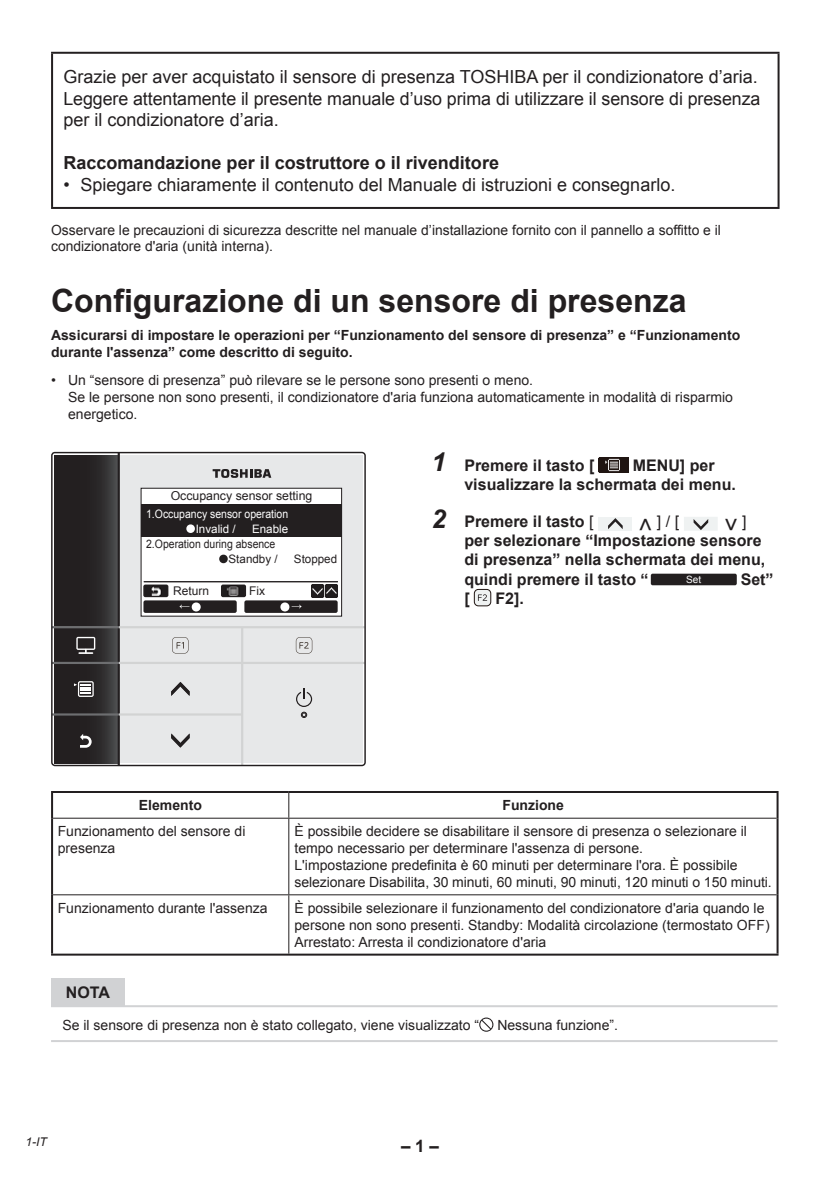
<style>
.page{position:relative;width:840px;height:1191px;background:#fff}
.page>*{position:absolute;margin:0;border:0;box-sizing:border-box;transform-origin:0 0}
.t1{font:700 32px "Arial";color:#231f20}
.t2{font:24px "Arial";color:#231f20}
.t3{font:18px/21.6px "Arial";color:#231f20}
.t4{font:700 18px "Arial";color:#231f20}
.t5{font:700 17px "Arial";color:#231f20}
.t6{font:700 16px/19.2px "Arial";color:#231f20}
.t7{font:16px "Arial";color:#231f20}
.t8{font:14px/16.8px "Arial";color:#231f20}
.t9{font:700 14px/16.8px "Arial";color:#231f20}
.t10{font:12.4px "Arial";color:#231f20}
.t11{font:12px "Arial";color:#231f20}
.t12{font:italic 12px "Arial";color:#231f20}
.t13{font:11.6px "Arial";color:#fff;scale:.9 1}
.t14{font:11.6px "Arial";color:#231f20;scale:.9 1}
.t15{font:11.6px "Arial";color:#231f20}
.t16{font:11.6px "Arial";color:#fff}
.t17{font:10px "Arial";color:#fff}
.s1{font-style:italic;font-size:26px}
.s2{font-weight:400}
.s3{font-size:24px}
</style>
<div class="page">
<hr style="left:51px;top:52px;width:728px;height:2px;background:#231f20">
<hr style="left:51px;top:54px;width:2px;height:153px;background:#231f20">
<hr style="left:777px;top:54px;width:2px;height:153px;background:#231f20">
<hr style="left:51px;top:207px;width:728px;height:2px;background:#231f20">
<svg style="left:54px;top:455px;width:64px;height:171px;background:#2a2728"></svg>
<svg style="left:54px;top:628px;width:64px;height:34px;background:#2d2b2c"></svg>
<svg style="left:54px;top:664px;width:64px;height:49px;background:#2b2829"></svg>
<svg style="left:54px;top:715px;width:64px;height:48px;background:#2c292a"></svg>
<div style="left:119px;top:455px;width:243px;height:308px;background:#e7e8e9"></div>
<hr style="left:118px;top:453px;width:2px;height:312px;background:#231f20">
<hr style="left:52px;top:713px;width:67px;height:2px;background:#6d6e70">
<hr style="left:52px;top:662px;width:67px;height:2px;background:#6d6e70">
<hr style="left:52px;top:626px;width:67px;height:2px;background:#6d6e70">
<hr style="left:119px;top:713px;width:123px;height:2px;background:#d2d3d3">
<hr style="left:119px;top:662px;width:245px;height:2px;background:#d2d3d3">
<hr style="left:119px;top:626px;width:245px;height:2px;background:#d2d3d3">
<hr style="left:241px;top:627px;width:2px;height:138px;background:#d2d3d3">
<div style="left:51px;top:452px;width:314px;height:314px;border:1px solid #231f20;border-radius:3px"></div>
<svg style="left:171px;top:733px;width:18px;height:14px"></svg>
<svg style="left:171px;top:682px;width:18px;height:14px"></svg>
<svg style="left:296px;top:688px;width:16px;height:30px"></svg>
<svg style="left:172px;top:637px;width:16px;height:16px"></svg>
<svg style="left:296px;top:637px;width:16px;height:16px"></svg>
<svg style="left:80px;top:733px;width:12px;height:14px"></svg>
<svg style="left:74px;top:681px;width:20px;height:16px"></svg>
<svg style="left:76px;top:637px;width:19px;height:17px"></svg>
<svg style="left:212px;top:469px;width:59px;height:9px"></svg>
<div style="left:141px;top:488px;width:200px;height:128px;background:#fff"></div>
<div style="left:141px;top:488px;width:201px;height:128px;border:1px solid #211d1e"></div>
<div style="left:141px;top:504px;width:200px;height:33px;background:#231f20"></div>
<hr style="left:144px;top:581px;width:194px;height:1px;background:#211d1e">
<div style="left:143px;top:600px;width:93px;height:13px;background:#231f20;border-radius:2px"></div>
<svg style="left:179px;top:602px;width:21px;height:9px"></svg>
<div style="left:244px;top:600px;width:93px;height:13px;background:#231f20;border-radius:2px"></div>
<svg style="left:280px;top:602px;width:21px;height:9px"></svg>
<svg style="left:186px;top:524px;width:9px;height:9px"></svg>
<svg style="left:219px;top:554px;width:8px;height:9px"></svg>
<img style="left:311px;top:584px;width:26px;height:13px">
<div style="left:143px;top:584px;width:25px;height:13px;background:#231f20;border-radius:2px"></div>
<img style="left:150px;top:586px;width:12px;height:10px">
<svg style="left:221px;top:584px;width:25px;height:13px"></svg>
<img style="left:223px;top:586px;width:21px;height:10px">
<img style="left:598px;top:458px;width:30px;height:14px">
<div style="left:598px;top:516px;width:33px;height:14px;background:#eff2f2"></div>
<svg style="left:608px;top:518px;width:14px;height:11px"></svg>
<div style="left:683px;top:517px;width:34px;height:14px;background:#eff2f2"></div>
<svg style="left:693px;top:519px;width:14px;height:11px"></svg>
<div style="left:650px;top:573px;width:86px;height:12px;background:#231f20;border-radius:2px"></div>
<div style="left:474px;top:589px;width:16px;height:17px;background:#eff2f2;border-radius:4px"></div>
<div style="left:473px;top:589px;width:18px;height:17px;border:1px solid #201512;border-radius:4px"></div>
<svg style="left:477px;top:594px;width:10px;height:7px"></svg>
<hr style="left:53px;top:817px;width:723px;height:1px;background:#231f20">
<hr style="left:53px;top:894px;width:723px;height:1px;background:#231f20">
<svg style="left:288px;top:793px;width:1px;height:24px"></svg>
<hr style="left:288px;top:818px;width:1px;height:76px;background:#231f20">
<hr style="left:288px;top:895px;width:1px;height:58px;background:#231f20">
<hr style="left:51px;top:791px;width:237px;height:2px;background:#231f20">
<hr style="left:51px;top:793px;width:2px;height:25px;background:#231f20">
<hr style="left:288px;top:791px;width:490px;height:2px;background:#231f20">
<hr style="left:776px;top:793px;width:2px;height:25px;background:#231f20">
<hr style="left:51px;top:818px;width:2px;height:76px;background:#231f20">
<hr style="left:776px;top:818px;width:2px;height:76px;background:#231f20">
<hr style="left:51px;top:894px;width:2px;height:59px;background:#231f20">
<hr style="left:776px;top:894px;width:2px;height:59px;background:#231f20">
<hr style="left:51px;top:953px;width:727px;height:2px;background:#231f20">
<div style="left:51px;top:978px;width:74px;height:28px;background:#d1d2d4"></div>
<hr style="left:51px;top:1005px;width:726px;height:2px;background:#d1d2d4">
<hr style="left:51px;top:1040px;width:726px;height:2px;background:#d1d2d4">
<svg style="left:479px;top:1017px;width:14px;height:14px"></svg>
<p class="t3" style="left:63px;top:66px;width:698px">Grazie per aver acquistato il sensore di presenza TOSHIBA per il condizionatore d’aria.<br>Leggere attentamente il presente manuale d’uso prima di utilizzare il sensore di presenza per il condizionatore d’aria.</p>
<p class="t4" style="left:63px;top:153px;width:437px">Raccomandazione per il costruttore o il rivenditore</p>
<p class="t3" style="left:63px;top:174px;width:613px">• Spiegare chiaramente il contenuto del Manuale di istruzioni e consegnarlo.</p>
<p class="t8" style="left:51px;top:221px;width:671px">Osservare le precauzioni di sicurezza descritte nel manuale d’installazione fornito con il pannello a soffitto e il condizionatore d'aria (unità interna).</p>
<h1 class="t1" style="left:51px;top:283px;width:636px">Configurazione di un sensore di presenza</h1>
<p class="t9" style="left:51px;top:327px;width:690px">Assicurarsi di impostare le operazioni per “Funzionamento del sensore di presenza” e “Funzionamento durante l'assenza” come descritto di seguito.</p>
<p class="t8" style="left:68px;top:372px;width:666px;text-indent:-17px">• Un “sensore di presenza” può rilevare se le persone sono presenti o meno.<br>Se le persone non sono presenti, il condizionatore d'aria funziona automaticamente in modalità di risparmio energetico.</p>
<p class="t10" style="left:171px;top:488px;width:143px">Occupancy sensor setting</p>
<p class="t13" style="left:146px;top:507px;width:159px">1.Occupancy sensor operation</p>
<p class="t14" style="left:146px;top:538px;width:145px">2.Operation during absence</p>
<p class="t11" style="left:173px;top:583px;width:37px">Return</p>
<p class="t11" style="left:249px;top:583px;width:17px">Fix</p>
<p class="t16" style="left:195px;top:522px;width:42px">Invalid /</p>
<p class="t16" style="left:252px;top:522px;width:38px">Enable</p>
<p class="t15" style="left:228px;top:552px;width:51px">Standby /</p>
<p class="t15" style="left:294px;top:552px;width:45px">Stopped</p>
<p class="t6" style="left:431px;top:455px;width:164px"><span class="s1">1</span> Premere il tasto [</p>
<p class="t6" style="left:464px;top:455px;width:273px;text-indent:168px">MENU] per visualizzare la schermata dei menu.</p>
<p class="t6" style="left:431px;top:512px;width:163px"><span class="s1">2</span> Premere il tasto <span class="s2">[</span></p>
<p class="t7" style="left:638px;top:512px;width:42px"><span class="s3">ޔ</span> [ / ]</p>
<h2 class="t2" style="left:723px;top:515px;width:24px">ޕ<sup>[</sup></h2>
<p class="t6" style="left:464px;top:531px;width:302px">per selezionare “Impostazione sensore di presenza” nella schermata dei menu, quindi premere il tasto “</p>
<p class="t17" style="left:685px;top:574px;width:17px">Set</p>
<p class="t6" style="left:740px;top:569px;width:34px">Set”</p>
<p class="t6" style="left:464px;top:589px;width:7px">[</p>
<p class="t6" style="left:495px;top:589px;width:30px">F2].</p>
<p class="t9" style="left:139px;top:797px;width:65px">Elemento</p>
<p class="t9" style="left:502px;top:797px;width:63px">Funzione</p>
<p class="t8" style="left:58px;top:823px;width:189px">Funzionamento del sensore di presenza</p>
<p class="t8" style="left:294px;top:823px;width:478px">È possibile decidere se disabilitare il sensore di presenza o selezionare il tempo necessario per determinare l'assenza di persone.<br>L'impostazione predefinita è 60 minuti per determinare l'ora. È possibile selezionare Disabilita, 30 minuti, 60 minuti, 90 minuti, 120 minuti o 150 minuti.</p>
<p class="t8" style="left:58px;top:899px;width:211px">Funzionamento durante l'assenza</p>
<p class="t8" style="left:294px;top:899px;width:476px">È possibile selezionare il funzionamento del condizionatore d'aria quando le persone non sono presenti. Standby: Modalità circolazione (termostato OFF)<br>Arrestato: Arresta il condizionatore d'aria</p>
<p class="t6" style="left:66px;top:982px;width:46px">NOTA</p>
<p class="t8" style="left:62px;top:1016px;width:418px">Se il sensore di presenza non è stato collegato, viene visualizzato “</p>
<p class="t8" style="left:497px;top:1016px;width:122px">Nessuna funzione”.</p>
<p class="t12" style="left:25px;top:1134px;width:23px">1-IT</p>
<p class="t5" style="left:401px;top:1136px;width:39px">– 1 –</p>
</div>
